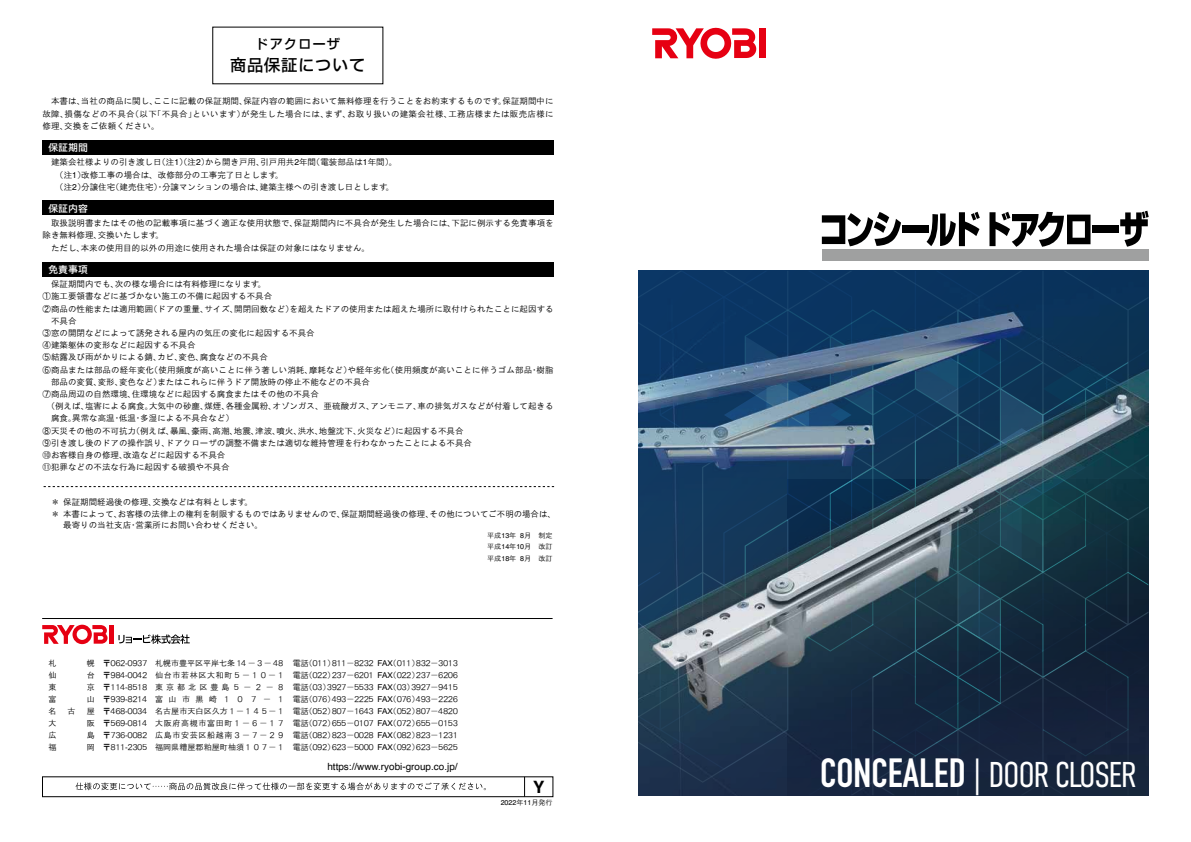
<style>
.page{position:relative;width:1191px;height:842px;background:#fff}
.page>*{position:absolute;margin:0;border:0;box-sizing:border-box;transform-origin:0 0}
.t1{font:300 35.8px "DIN Condensed";letter-spacing:-.04em;color:#fff}
.t2{font:17px "PS NOW GB 90 pv RKSJ H";color:#000}
.t3{font:700 17px "Helvetica";color:#000}
.t4{font:14.2px "PS NOW GB 90 pv RKSJ H";color:#000}
.t5{font:9.9px "Helvetica";color:#000}
.t6{font:9.9px "PS NOW GB 90 pv RKSJ H";color:#fff}
.t7{font:8.5px/12.2px "RF Gothic Md 90 pv RKSJ H";color:#000}
.t8{font:8px/12px "RF Gothic Md 90 pv RKSJ H";letter-spacing:-.4em;color:#000;text-align:justify}
.t9{font:7.1px/11.3px "RF Gothic Md 90 pv RKSJ H";color:#000;text-align:justify}
.s1{font-weight:700;font-size:40.2px}
.s2{font-size:40.2px}
</style>
<div class="page">
<svg style="left:524px;top:778px;width:1px;height:17px"></svg>
<div style="left:42px;top:776px;width:511px;height:21px;border:1px solid #000"></div>
<svg style="left:76px;top:782px;width:410px;height:8px"></svg>
<svg style="left:43px;top:486px;width:511px;height:1px"></svg>
<div style="left:42px;top:140px;width:511px;height:14px;background:#000"></div>
<div style="left:42px;top:201px;width:511px;height:14px;background:#000"></div>
<div style="left:42px;top:262px;width:511px;height:14px;background:#000"></div>
<hr style="left:109px;top:625px;width:4px;height:19px;background:#e60012">
<svg style="left:42px;top:625px;width:66px;height:19px"></svg>
<svg style="left:118px;top:634px;width:72px;height:10px"></svg>
<hr style="left:42px;top:618px;width:510px;height:1px;background:#000">
<div style="left:822px;top:249px;width:326px;height:12px;background:#9fa0a0"></div>
<svg style="left:822px;top:212px;width:79px;height:34px"></svg>
<div style="left:902px;top:225px;width:26px;height:8px;background:#000"></div>
<svg style="left:926px;top:212px;width:53px;height:34px"></svg>
<svg style="left:989px;top:212px;width:101px;height:35px"></svg>
<div style="left:1092px;top:225px;width:26px;height:8px;background:#000"></div>
<svg style="left:1120px;top:211px;width:28px;height:36px"></svg>
<div style="left:759px;top:28px;width:6px;height:30px;background:#e60012"></div>
<svg style="left:652px;top:28px;width:104px;height:31px"></svg>
<img style="left:638px;top:271px;width:510px;height:524px">
<h3 class="t4" style="left:255px;top:36px;width:87px">ドアクローザ</h3>
<h2 class="t2" style="left:230px;top:57px;width:138px">商品保証について</h2>
<p class="t7" style="left:42px;top:96px;width:513px;text-align:justify">　本書は、当社の商品に関し、ここに記載の保証期間、保証内容の範囲において無料修理を行うことをお約束するものです。保証期間中に故障、損傷などの不具合（以下「不具合」といいます）が発生した場合には、まず、お取り扱いの建築会社様、工務店様または販売店様に修理、交換をご依頼ください。</p>
<p class="t7" style="left:55px;top:157px;width:344px;text-indent:-13px">　建築会社様よりの引き渡し日（注1）（注2）から開き戸用、引戸用共2年間（電装部品は1年間）。（注1）改修工事の場合は、改修部分の工事完了日とします。<br>（注2）分譲住宅（建売住宅）・分譲マンションの場合は、建築主様への引き渡し日とします。</p>
<p class="t7" style="left:42px;top:218px;width:513px">　取扱説明書またはその他の記載事項に基づく適正な使用状態で、保証期間内に不具合が発生した場合には、下記に例示する免責事項を除き無料修理、交換いたします。<br>　ただし、本来の使用目的以外の用途に使用された場合は保証の対象にはなりません。</p>
<p class="t7" style="left:42px;top:279px;width:225px">　保証期間内でも、次の様な場合には有料修理になります。</p>
<p class="t7" style="left:42px;top:291px;width:231px">①施工要領書などに基づかない施工の不備に起因する不具合</p>
<p class="t7" style="left:42px;top:303px;width:512px">②商品の性能または適用範囲（ドアの重量、サイズ、開閉回数など）を超えたドアの使用または超えた場所に取付けられたことに起因する</p>
<p class="t7" style="left:51px;top:315px;width:27px">不具合</p>
<p class="t7" style="left:42px;top:327px;width:274px">③窓の開閉などによって誘発される屋内の気圧の変化に起因する不具合</p>
<p class="t7" style="left:42px;top:339px;width:155px">④建築躯体の変形などに起因する不具合</p>
<p class="t7" style="left:42px;top:352px;width:227px">⑤結露及び雨がかりによる錆、カビ、変色、腐食などの不具合</p>
<p class="t7" style="left:42px;top:364px;width:513px">⑥商品または部品の経年変化（使用頻度が高いことに伴う著しい消耗、摩耗など）や経年劣化（使用頻度が高いことに伴うゴム部品・樹脂</p>
<p class="t7" style="left:51px;top:376px;width:320px">部品の変質、変形、変色など）またはこれらに伴うドア開放時の停止不能などの不具合</p>
<p class="t7" style="left:42px;top:388px;width:278px">⑦商品周辺の自然環境、住環境などに起因する腐食またはその他の不具合</p>
<p class="t7" style="left:47px;top:400px;width:508px">（例えば、塩害による腐食。大気中の砂塵、煤煙、各種金属粉、オゾンガス、亜硫酸ガス、アンモニア、車の排気ガスなどが付着して起きる</p>
<p class="t7" style="left:51px;top:413px;width:184px">腐食。異常な高温・低温・多湿による不具合など）</p>
<p class="t7" style="left:42px;top:425px;width:422px">⑧天災その他の不可抗力（例えば、暴風、豪雨、高潮、地震、津波、噴火、洪水、地盤沈下、火災など）に起因する不具合</p>
<p class="t7" style="left:42px;top:437px;width:431px">⑨引き渡し後のドアの操作誤り、ドアクローザの調整不備または適切な維持管理を行わなかったことによる不具合</p>
<p class="t7" style="left:42px;top:449px;width:184px">⑩お客様自身の修理、改造などに起因する不具合</p>
<p class="t7" style="left:42px;top:461px;width:189px">⑪犯罪などの不法な行為に起因する破損や不具合</p>
<p class="t7" style="left:42px;top:497px;width:212px">　＊ 保証期間経過後の修理、交換などは有料とします。</p>
<p class="t7" style="left:42px;top:508px;width:515px">　＊ 本書によって、お客様の法律上の権利を制限するものではありませんので、保証期間経過後の修理、その他についてご不明の場合は、</p>
<p class="t7" style="left:63px;top:519px;width:201px">最寄りの当社支店・営業所にお問い合わせください。</p>
<p class="t6" style="left:48px;top:143px;width:41px">保証期間</p>
<p class="t6" style="left:48px;top:203px;width:41px">保証内容</p>
<p class="t6" style="left:48px;top:265px;width:41px">免責事項</p>
<p class="t9" style="left:487px;top:530px;width:67px">平成13年 8月　制定平成14年10月　改訂平成18年 8月　改訂</p>
<p class="t8" style="left:48px;top:657px;width:9px">札</p>
<p class="t8" style="left:87px;top:657px;width:9px">幌</p>
<p class="t8" style="left:48px;top:669px;width:9px">仙</p>
<p class="t8" style="left:87px;top:669px;width:9px">台</p>
<p class="t8" style="left:48px;top:681px;width:9px">東</p>
<p class="t8" style="left:87px;top:681px;width:9px">京</p>
<p class="t8" style="left:48px;top:693px;width:9px">富</p>
<p class="t8" style="left:87px;top:693px;width:9px">山</p>
<p class="t8" style="left:48px;top:705px;width:9px">名</p>
<p class="t8" style="left:68px;top:705px;width:9px">古</p>
<p class="t8" style="left:87px;top:705px;width:9px">屋</p>
<p class="t8" style="left:48px;top:717px;width:9px">大</p>
<p class="t8" style="left:87px;top:717px;width:9px">阪</p>
<p class="t8" style="left:48px;top:729px;width:9px">広</p>
<p class="t8" style="left:87px;top:729px;width:9px">島</p>
<p class="t8" style="left:48px;top:741px;width:9px">福</p>
<p class="t8" style="left:87px;top:741px;width:9px">岡</p>
<p class="t8" style="left:155px;top:657px;width:131px">札幌市豊平区平岸七条１４−３−４８仙台市若林区大和町５−１０−１東京都北区豊島５−２−８富山市黒崎１０７−１名古屋市天白区久方１−１４５−１大阪府高槻市富田町１−６−１７広島市安芸区船越南３−７−２９福岡県糟屋郡粕屋町柚須１０７−１</p>
<p class="t8" style="left:103px;top:657px;width:47px">〒０６２-０９３７〒９８４-００４２〒１１４-８５１８〒９３９-８２１４〒４６８-００３４〒５６９-０８１４〒７３６-００８２〒８１１ -２３０５</p>
<p class="t8" style="left:293px;top:657px;width:168px">電話（０１１）８１１ − ８２３２ FAX（０１１）８３２ − ３０１３電話（０２２）２３７ − ６２０１ FAX（０２２）２３７ − ６２０６電話（０３）３９２７ − ５５３３ FAX（０３）３９２７ − ９４１５電話（０７６）４９３ − ２２２５ FAX（０７６）４９３ − ２２２６電話（０５２）８０７ − １６４３ FAX（０５２）８０７ −４８２０電話（０７２）６５５ − ０１０７ FAX（０７２）６５５ − ０１５３電話（０８２）８２３ − ００２８ FAX（０８２）８２３ − １２３１電話（０９２）６２３ − ５０００ FAX（０９２）６２３ − ５６２５</p>
<p class="t5" style="left:327px;top:759px;width:132px">https://www.ryobi-group.co.jp/</p>
<h2 class="t3" style="left:533px;top:773px;width:13px">Y</h2>
<p class="t9" style="left:500px;top:797px;width:53px">2022年11月発行</p>
<h1 class="t1" style="left:820px;top:755px;width:318px"><span class="s1">CONCEALED</span> <span class="s2">|</span> DOOR CLOSER</h1>
</div>
